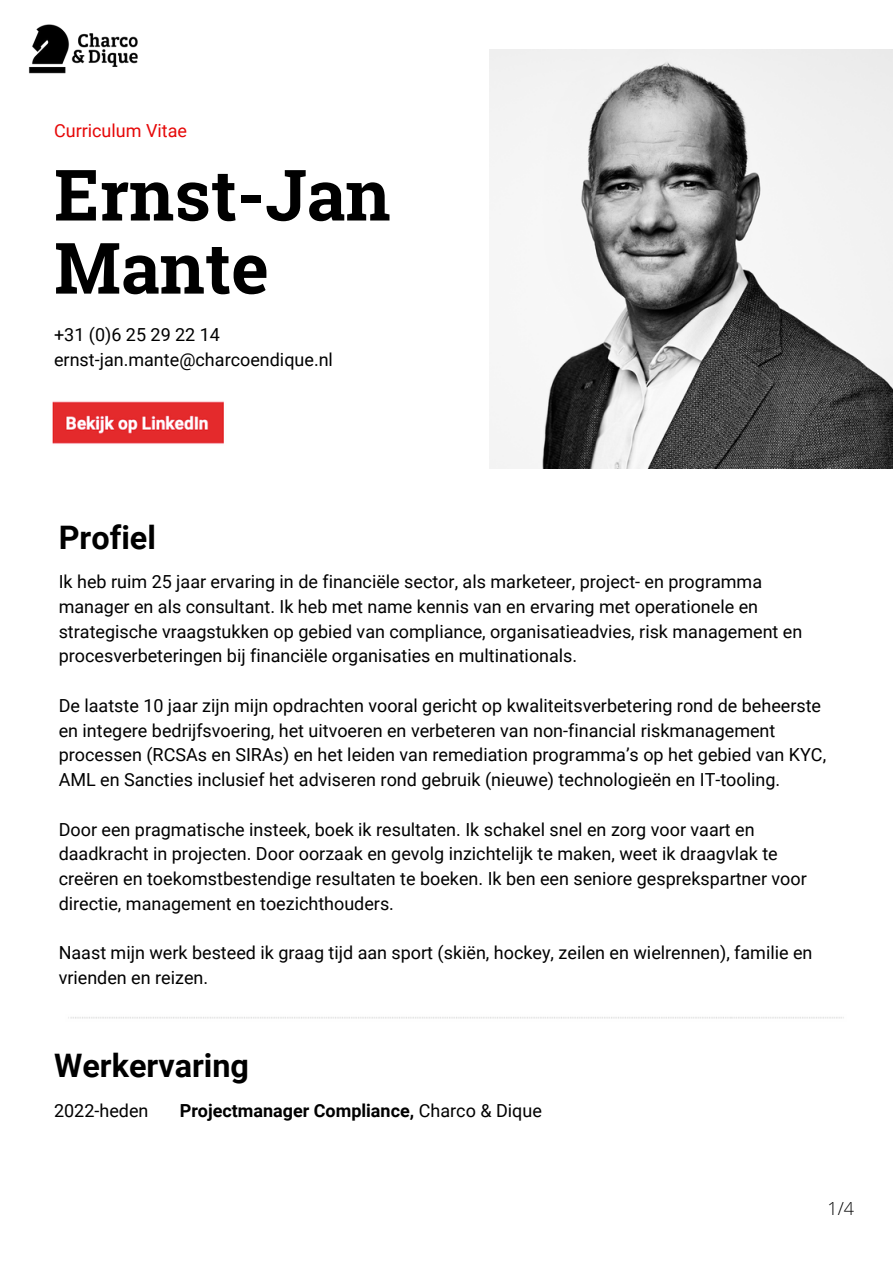
<style>
.page{position:relative;width:893px;height:1264px;background:#fff}
.page>*{position:absolute;margin:0;border:0;box-sizing:border-box;transform-origin:0 0}
.t1{font:700 70.8px/73.1px "Roboto Slab";color:#000}
.t2{font:700 32.4px "Roboto";color:#000}
.t3{font:18px/24.8px "Roboto";color:#000}
.t4{font:700 18px "Roboto";color:#000}
.t5{font:18px "Roboto";color:#e60808}
.t6{font:300 18px "Open Sans";color:#000}
.s1{font-weight:400}
</style>
<div class="page">
<img style="left:29px;top:24px;width:109px;height:50px">
<img style="left:52px;top:401px;width:172px;height:43px">
<img style="left:489px;top:49px;width:403px;height:420px">
<img style="left:68px;top:1017px;width:776px;height:2px">
<p class="t5" style="left:54px;top:120px;width:134px">Curriculum Vitae</p>
<h1 class="t1" style="left:54px;top:156px;width:338px">Ernst-Jan<br>Mante</h1>
<p class="t3" style="left:54px;top:323px;width:280px">+31 (0)6 25 29 22 14 ernst-jan.mante@charcoendique.nl</p>
<h2 class="t2" style="left:59px;top:518px;width:99px">Profiel</h2>
<p class="t3" style="left:59px;top:569px;width:745px">Ik heb ruim 25 jaar ervaring in de financiële sector, als marketeer, project- en programma manager en als consultant. Ik heb met name kennis van en ervaring met operationele en strategische vraagstukken op gebied van compliance, organisatieadvies, risk management en procesverbeteringen bij financiële organisaties en multinationals.</p>
<p class="t3" style="left:59px;top:693px;width:769px">De laatste 10 jaar zijn mijn opdrachten vooral gericht op kwaliteitsverbetering rond de beheerste en integere bedrijfsvoering, het uitvoeren en verbeteren van non-financial riskmanagement processen (RCSAs en SIRAs) en het leiden van remediation programma’s op het gebied van KYC, AML en Sancties inclusief het adviseren rond gebruik (nieuwe) technologieën en IT-tooling.</p>
<p class="t3" style="left:59px;top:817px;width:749px">Door een pragmatische insteek, boek ik resultaten. Ik schakel snel en zorg voor vaart en daadkracht in projecten. Door oorzaak en gevolg inzichtelijk te maken, weet ik draagvlak te creëren en toekomstbestendige resultaten te boeken. Ik ben een seniore gesprekspartner voor directie, management en toezichthouders.</p>
<p class="t3" style="left:59px;top:940px;width:755px">Naast mijn werk besteed ik graag tijd aan sport (skiën, hockey, zeilen en wielrennen), familie en vrienden en reizen.</p>
<h2 class="t2" style="left:54px;top:1046px;width:196px">Werkervaring</h2>
<p class="t3" style="left:54px;top:1098px;width:96px">2022-heden</p>
<p class="t4" style="left:180px;top:1100px;width:363px">Projectmanager Compliance, <span class="s1">Charco &amp; Dique</span></p>
<p class="t6" style="left:827px;top:1195px;width:28px">1/4</p>
</div>
